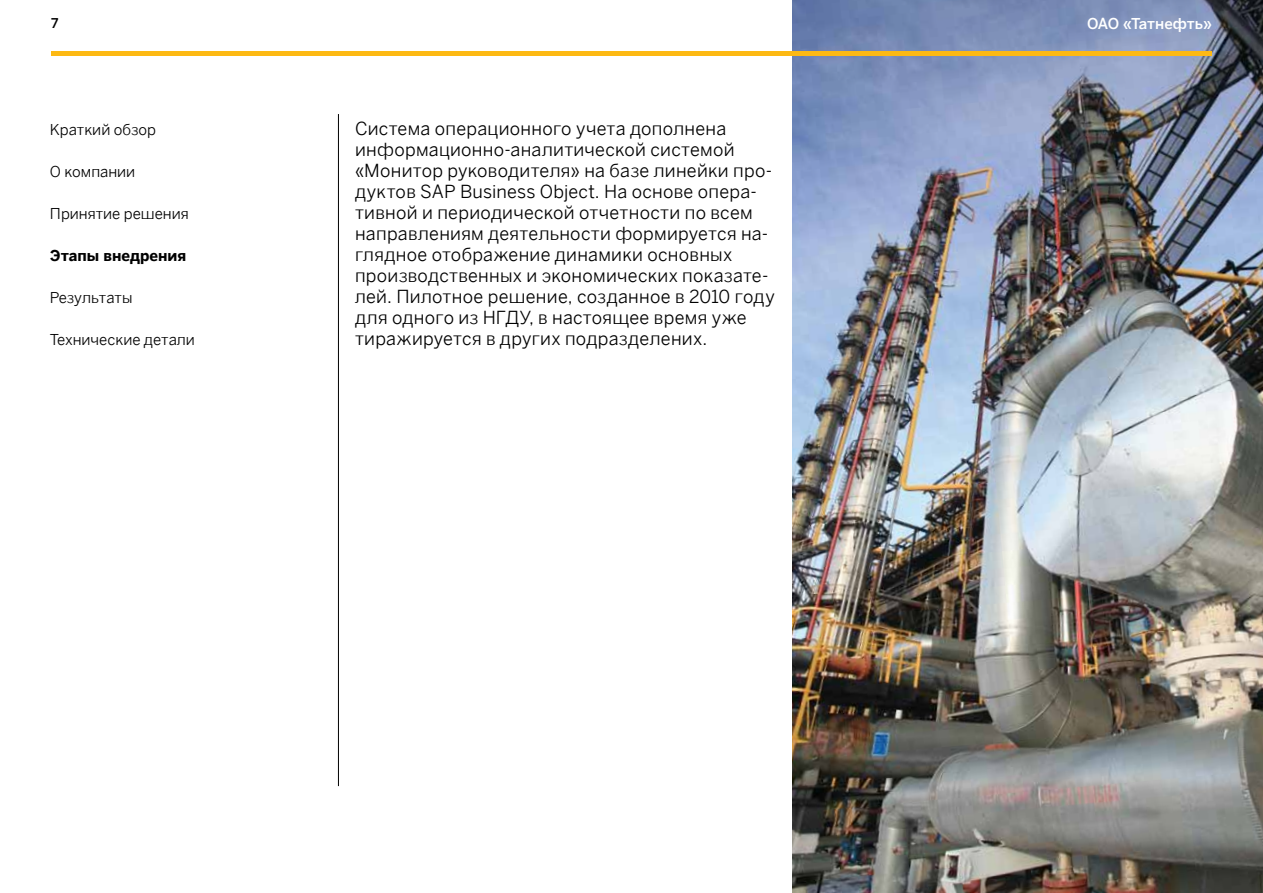
<style>
.page{position:relative;width:1263px;height:893px;background:#fff}
.page>*{position:absolute;margin:0;border:0;box-sizing:border-box;transform-origin:0 0}
.t1{font:18px/21px "Benton Sans";letter-spacing:.015em;color:#000}
.t2{font:15px "Benton Sans";color:#000}
.t3{font:700 15px "Benton Sans";color:#000}
.t4{font:500 15px "Benton Sans";color:#fff}
.t5{font:500 13.5px "Benton Sans";color:#000}
</style>
<div class="page">
<img style="left:792px;top:0;width:471px;height:893px">
<hr style="left:51px;top:51px;width:1161px;height:4px;background:#fdb913">
<hr style="left:338px;top:114px;width:1px;height:672px;background:#000">
<p class="t5" style="left:51px;top:13px;width:9px">7</p>
<p class="t2" style="left:50px;top:119px;width:108px">Краткий обзор</p>
<p class="t2" style="left:50px;top:161px;width:87px">О компании</p>
<p class="t2" style="left:50px;top:203px;width:140px">Принятие решения</p>
<p class="t3" style="left:50px;top:245px;width:138px">Этапы внедрения</p>
<p class="t2" style="left:50px;top:287px;width:84px">Результаты</p>
<p class="t2" style="left:50px;top:329px;width:146px">Технические детали</p>
<p class="t1" style="left:355px;top:117px;width:421px">Система операционного учета дополнена информационно-аналитической системой «Монитор руководителя» на базе линейки про&shy;дуктов SAP Business Object. На основе опера&shy;тивной и периодической отчетности по всем направлениям деятельности формируется на&shy;глядное отображение динамики основных производственных и экономических показате&shy;лей. Пилотное решение, созданное в 2010 году для одного из НГДУ, в настоящее время уже тиражируется в других подразделених.</p>
<p class="t4" style="left:1087px;top:12px;width:126px">ОАО «Татнефть»</p>
</div>
